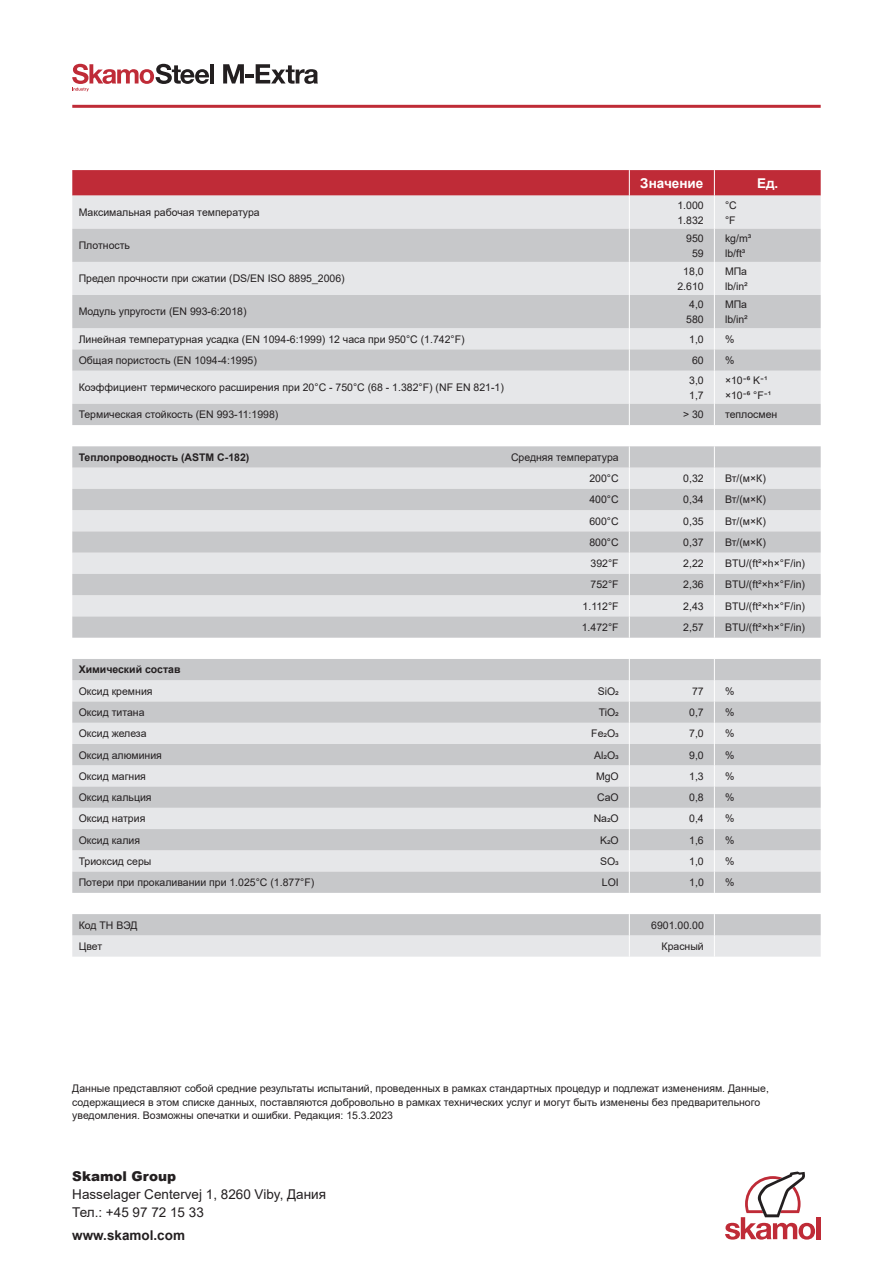
<style>
.page{position:relative;width:893px;height:1263px;background:#fff}
.page>*{position:absolute;margin:0;border:0;box-sizing:border-box;transform-origin:0 0}
.t1{font:13.5px/18px "Arial";color:#231f20}
.t2{font:700 13.5px "Arial";color:#231f20}
.t3{font:700 13.5px "Arial";color:#fff}
.t4{font:900 13.5px "Arial";color:#231f20}
.t5{font:10.5px/15px "Arial";color:#231f20}
.t6{font:700 10.5px "Arial";color:#231f20}
</style>
<div class="page">
<hr style="left:210px;top:64px;width:4px;height:19px;background:#231f20">
<svg style="left:223px;top:64px;width:95px;height:20px"></svg>
<svg style="left:72px;top:64px;width:137px;height:27px"></svg>
<svg style="left:72px;top:170px;width:749px;height:26px;background:#c0313c"></svg>
<hr style="left:72px;top:105px;width:749px;height:3px;background:#bf2b37">
<div style="left:816px;top:1217px;width:5px;height:22px;background:#bf2b37"></div>
<svg style="left:725px;top:1171px;width:90px;height:68px"></svg>
<div style="left:72px;top:196px;width:749px;height:761px;background:#e6e7e9"></div>
<svg style="left:72px;top:229px;width:749px;height:706px;background:#d8d9db"></svg>
<hr style="left:629px;top:196px;width:1px;height:33px;background:#fff">
<hr style="left:714px;top:196px;width:1px;height:33px;background:#fff">
<hr style="left:629px;top:229px;width:1px;height:33px;background:#fff">
<hr style="left:714px;top:229px;width:1px;height:33px;background:#fff">
<hr style="left:629px;top:262px;width:1px;height:33px;background:#fff">
<hr style="left:714px;top:262px;width:1px;height:33px;background:#fff">
<hr style="left:629px;top:295px;width:1px;height:33px;background:#fff">
<hr style="left:714px;top:295px;width:1px;height:33px;background:#fff">
<svg style="left:629px;top:328px;width:1px;height:43px"></svg>
<svg style="left:714px;top:328px;width:1px;height:43px"></svg>
<hr style="left:629px;top:371px;width:1px;height:33px;background:#fff">
<hr style="left:714px;top:371px;width:1px;height:33px;background:#fff">
<svg style="left:629px;top:404px;width:1px;height:21px"></svg>
<svg style="left:714px;top:404px;width:1px;height:21px"></svg>
<svg style="left:629px;top:446px;width:1px;height:192px"></svg>
<svg style="left:714px;top:446px;width:1px;height:192px"></svg>
<svg style="left:629px;top:659px;width:1px;height:234px"></svg>
<svg style="left:714px;top:659px;width:1px;height:234px"></svg>
<svg style="left:629px;top:914px;width:1px;height:43px"></svg>
<svg style="left:714px;top:914px;width:1px;height:43px"></svg>
<p class="t3" style="left:640px;top:173px;width:65px">Значение</p>
<p class="t3" style="left:757px;top:173px;width:23px">Ед.</p>
<p class="t5" style="left:79px;top:205px;width:183px">Максимальная рабочая температура</p>
<p class="t5" style="left:677px;top:197px;width:28px">1.000<br>1.832</p>
<p class="t5" style="left:725px;top:197px;width:13px">°C °F</p>
<p class="t5" style="left:79px;top:238px;width:53px">Плотность</p>
<p class="t5" style="left:686px;top:230px;width:19px;text-align:center">950<br>59</p>
<p class="t5" style="left:725px;top:230px;width:28px">kg/m³ lb/ft³</p>
<p class="t5" style="left:79px;top:271px;width:268px">Предел прочности при сжатии (DS/EN ISO 8895_2006)</p>
<p class="t5" style="left:677px;top:264px;width:28px;text-align:center">18,0<br>2.610</p>
<p class="t5" style="left:725px;top:264px;width:24px">МПа lb/in²</p>
<p class="t5" style="left:79px;top:304px;width:169px">Модуль упругости (EN 993-6:2018)</p>
<p class="t5" style="left:686px;top:297px;width:19px">4,0<br>580</p>
<p class="t5" style="left:725px;top:297px;width:24px">МПа lb/in²</p>
<p class="t5" style="left:79px;top:331px;width:387px">Линейная температурная усадка (EN 1094-6:1999) 12 часа при 950°C (1.742°F)</p>
<p class="t5" style="left:689px;top:331px;width:16px">1,0</p>
<p class="t5" style="left:725px;top:331px;width:11px">%</p>
<p class="t5" style="left:79px;top:353px;width:180px">Общая пористость (EN 1094-4:1995)</p>
<p class="t5" style="left:692px;top:353px;width:13px">60</p>
<p class="t5" style="left:725px;top:353px;width:11px">%</p>
<p class="t5" style="left:79px;top:380px;width:427px">Коэффициент термического расширения при 20°C - 750°C (68 - 1.382°F) (NF EN 821-1)</p>
<p class="t5" style="left:689px;top:372px;width:16px">3,0<br>1,7</p>
<p class="t5" style="left:725px;top:372px;width:48px">× 1 0 K⁶־ ¹־ × 1 0 F°⁶־ ¹־</p>
<p class="t5" style="left:79px;top:407px;width:201px">Термическая стойкость (EN 993-11:1998)</p>
<p class="t5" style="left:683px;top:407px;width:22px">&gt; 30</p>
<p class="t5" style="left:725px;top:407px;width:54px">теплосмен</p>
<p class="t6" style="left:79px;top:450px;width:172px">Теплопроводность (ASTM C-182)</p>
<p class="t5" style="left:511px;top:446px;width:109px;line-height:21.3px;text-align:right">Средняя температура<br>200°C</p>
<p class="t5" style="left:683px;top:471px;width:22px">0,32</p>
<p class="t5" style="left:725px;top:471px;width:42px">Вт/(м×К)</p>
<p class="t5" style="left:589px;top:492px;width:31px">400°C</p>
<p class="t5" style="left:683px;top:492px;width:22px">0,34</p>
<p class="t5" style="left:725px;top:492px;width:42px">Вт/(м×К)</p>
<p class="t5" style="left:589px;top:513px;width:31px">600°C</p>
<p class="t5" style="left:683px;top:513px;width:22px">0,35</p>
<p class="t5" style="left:725px;top:513px;width:42px">Вт/(м×К)</p>
<p class="t5" style="left:589px;top:535px;width:31px">800°C</p>
<p class="t5" style="left:683px;top:535px;width:22px">0,37</p>
<p class="t5" style="left:725px;top:535px;width:42px">Вт/(м×К)</p>
<p class="t5" style="left:591px;top:556px;width:30px">392°F</p>
<p class="t5" style="left:683px;top:556px;width:22px">2,22</p>
<p class="t5" style="left:725px;top:556px;width:82px">BTU/(ft²×h×°F/in)</p>
<p class="t5" style="left:591px;top:577px;width:30px">752°F</p>
<p class="t5" style="left:683px;top:577px;width:22px">2,36</p>
<p class="t5" style="left:725px;top:577px;width:82px">BTU/(ft²×h×°F/in)</p>
<p class="t5" style="left:583px;top:598px;width:38px">1.112°F</p>
<p class="t5" style="left:683px;top:598px;width:22px">2,43</p>
<p class="t5" style="left:725px;top:598px;width:82px">BTU/(ft²×h×°F/in)</p>
<p class="t5" style="left:582px;top:620px;width:38px">1.472°F</p>
<p class="t5" style="left:683px;top:620px;width:22px">2,57</p>
<p class="t5" style="left:725px;top:620px;width:82px">BTU/(ft²×h×°F/in)</p>
<p class="t6" style="left:79px;top:662px;width:103px">Химический состав</p>
<p class="t5" style="left:79px;top:683px;width:75px">Оксид кремния</p>
<p class="t5" style="left:598px;top:683px;width:22px">SiO2</p>
<p class="t5" style="left:692px;top:683px;width:13px">77</p>
<p class="t5" style="left:725px;top:683px;width:11px">%</p>
<p class="t5" style="left:79px;top:705px;width:67px">Оксид титана</p>
<p class="t5" style="left:599px;top:705px;width:22px">TiO2</p>
<p class="t5" style="left:689px;top:705px;width:16px">0,7</p>
<p class="t5" style="left:725px;top:705px;width:11px">%</p>
<p class="t5" style="left:79px;top:726px;width:69px">Оксид железа</p>
<p class="t5" style="left:591px;top:726px;width:29px">Fe2O3</p>
<p class="t5" style="left:689px;top:726px;width:16px">7,0</p>
<p class="t5" style="left:725px;top:726px;width:11px">%</p>
<p class="t5" style="left:79px;top:747px;width:85px">Оксид алюминия</p>
<p class="t5" style="left:594px;top:747px;width:26px">Al2O3</p>
<p class="t5" style="left:689px;top:747px;width:16px">9,0</p>
<p class="t5" style="left:725px;top:747px;width:11px">%</p>
<p class="t5" style="left:79px;top:768px;width:69px">Оксид магния</p>
<p class="t5" style="left:596px;top:768px;width:24px">MgO</p>
<p class="t5" style="left:689px;top:768px;width:16px">1,3</p>
<p class="t5" style="left:725px;top:768px;width:11px">%</p>
<p class="t5" style="left:79px;top:790px;width:74px">Оксид кальция</p>
<p class="t5" style="left:597px;top:790px;width:23px">CaO</p>
<p class="t5" style="left:689px;top:790px;width:16px">0,8</p>
<p class="t5" style="left:725px;top:790px;width:11px">%</p>
<p class="t5" style="left:79px;top:811px;width:68px">Оксид натрия</p>
<p class="t5" style="left:594px;top:811px;width:27px">Na2O</p>
<p class="t5" style="left:689px;top:811px;width:16px">0,4</p>
<p class="t5" style="left:725px;top:811px;width:11px">%</p>
<p class="t5" style="left:79px;top:832px;width:63px">Оксид калия</p>
<p class="t5" style="left:600px;top:832px;width:20px">K2O</p>
<p class="t5" style="left:689px;top:832px;width:16px">1,6</p>
<p class="t5" style="left:725px;top:832px;width:11px">%</p>
<p class="t5" style="left:79px;top:853px;width:74px">Триоксид серы</p>
<p class="t5" style="left:600px;top:853px;width:20px">SO3</p>
<p class="t5" style="left:689px;top:853px;width:16px">1,0</p>
<p class="t5" style="left:725px;top:853px;width:11px">%</p>
<p class="t5" style="left:79px;top:875px;width:237px">Потери при прокаливании при 1.025°C (1.877°F)</p>
<p class="t5" style="left:602px;top:875px;width:18px">LOI</p>
<p class="t5" style="left:689px;top:875px;width:16px">1,0</p>
<p class="t5" style="left:725px;top:875px;width:11px">%</p>
<p class="t5" style="left:79px;top:917px;width:60px">Код ТН ВЭД</p>
<p class="t5" style="left:651px;top:917px;width:54px">6901.00.00</p>
<p class="t5" style="left:79px;top:939px;width:25px">Цвет</p>
<p class="t5" style="left:662px;top:939px;width:44px">Красный</p>
<p class="t5" style="left:72px;top:1081px;width:698px;line-height:13.5px">Данные представляют собой средние результаты испытаний, проведенных в рамках стандартных процедур и подлежат изменениям. Данные, содержащиеся в этом списке данных, поставляются добровольно в рамках технических услуг и могут быть изменены без предварительного уведомления. Возможны опечатки и ошибки. Редакция: 15.3.2023</p>
<p class="t4" style="left:72px;top:1166px;width:105px">Skamol Group</p>
<p class="t1" style="left:72px;top:1185px;width:255px">Hasselager Centervej 1, 8260 Viby, Дания<br>Тел.: +45 97 72 15 33</p>
<p class="t2" style="left:72px;top:1225px;width:114px">www.skamol.com</p>
</div>
